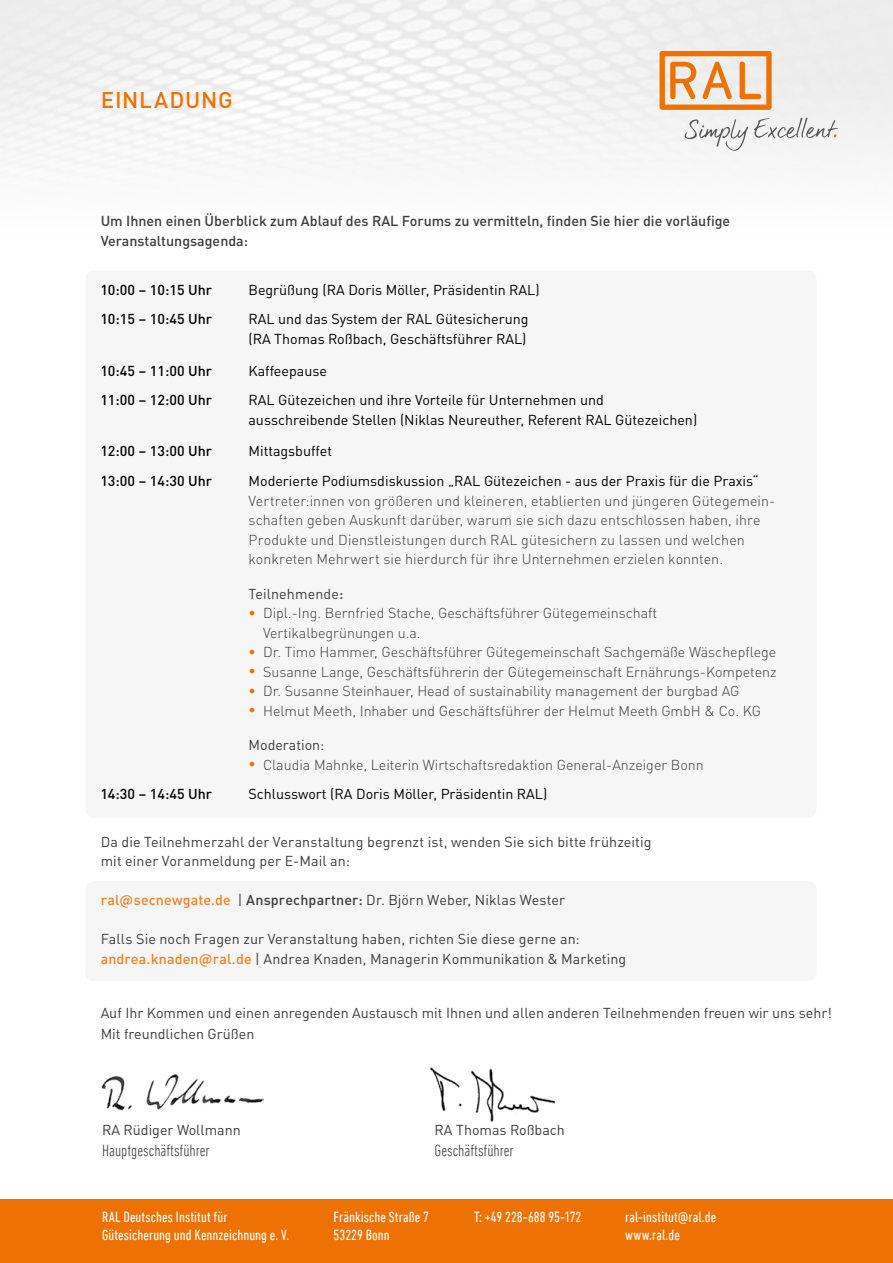
<style>
.page{position:relative;width:893px;height:1263px;background:#fff}
.page>*{position:absolute;margin:0;border:0;box-sizing:border-box;transform-origin:0 0}
.t1{font:500 22.5px "DIN Pro";letter-spacing:.035em;color:#ee7203}
.t2{font:300 condensed 16.5px "DIN Next LT Pro";color:#3c3c3b}
.t3{font:condensed 15px/18px "DIN Next LT Pro";letter-spacing:.005em;color:#fff}
.t4{font:300 14.25px/19.5px "DIN Pro";color:#3c3c3b}
.t5{font:14.25px/19.5px "DIN Pro";letter-spacing:.005em;color:#3c3c3b}
.t6{font:14.25px/19.5px "DIN Pro";color:#000}
.t7{font:500 14.25px/20.2px "DIN Pro";color:#3c3c3b}
.t8{font:500 14.25px "DIN Pro";color:#000}
.s1{font-weight:500}
.s2{font-weight:500;color:#ee7203}
.s3{font-weight:500;color:#f08126}
</style>
<div class="page">
<div style="left:85px;top:270px;width:731px;height:548px;background:#f6f6f6;border-radius:9px"></div>
<div style="left:85px;top:881px;width:731px;height:100px;background:#f6f6f6;border-radius:9px"></div>
<div style="left:0;top:79px;width:893px;height:156px;background:#f8f8f8"></div>
<svg style="left:659px;top:51px;width:113px;height:59px"></svg>
<svg style="left:754px;top:118px;width:84px;height:20px"></svg>
<svg style="left:685px;top:119px;width:63px;height:32px"></svg>
<div style="left:0;top:1199px;width:893px;height:64px;background:#ee7203"></div>
<img style="left:430px;top:1067px;width:125px;height:55px">
<img style="left:101px;top:1074px;width:163px;height:36px">
<h1 class="t1" style="left:101px;top:82px;width:133px">EINLADUNG</h1>
<p class="t7" style="left:101px;top:210px;width:631px">Um Ihnen einen Überblick zum Ablauf des RAL Forums zu vermitteln, finden Sie hier die vorläufige<br>Veranstaltungsagenda:</p>
<p class="t8" style="left:100px;top:279px;width:113px">10:00 – 10:15 Uhr</p>
<p class="t6" style="left:248px;top:279px;width:293px">Begrüßung (RA Doris Möller, Präsidentin RAL)</p>
<p class="t8" style="left:100px;top:308px;width:113px">10:15 – 10:45 Uhr</p>
<p class="t6" style="left:248px;top:309px;width:281px">RAL und das System der RAL Gütesicherung (RA Thomas Roßbach, Geschäftsführer RAL)</p>
<p class="t8" style="left:100px;top:359px;width:113px">10:45 – 11:00 Uhr</p>
<p class="t6" style="left:248px;top:360px;width:80px">Kaffeepause</p>
<p class="t8" style="left:100px;top:389px;width:113px">11:00 – 12:00 Uhr</p>
<p class="t6" style="left:248px;top:389px;width:450px">RAL Gütezeichen und ihre Vorteile für Unternehmen und ausschreibende Stellen (Niklas Neureuther, Referent RAL Gütezeichen)</p>
<p class="t8" style="left:100px;top:440px;width:113px">12:00 – 13:00 Uhr</p>
<p class="t6" style="left:248px;top:440px;width:85px">Mittagsbuffet</p>
<p class="t8" style="left:100px;top:470px;width:113px">13:00 – 14:30 Uhr</p>
<p class="t6" style="left:248px;top:470px;width:512px">Moderierte Podiumsdiskussion „RAL Gütezeichen - aus der Praxis für die Praxis“</p>
<p class="t4" style="left:248px;top:489px;width:528px">Vertreter:innen von größeren und kleineren, etablierten und jüngeren Gütegemein&shy;schaften geben Auskunft darüber, warum sie sich dazu entschlossen haben, ihre Produkte und Dienstleistungen durch RAL gütesichern zu lassen und welchen konkreten Mehrwert sie hierdurch für ihre Unternehmen erzielen konnten.</p>
<p class="t5" style="left:248px;top:583px;width:96px">Teilnehmende<span class="s1">:</span></p>
<p class="t4" style="left:263px;top:602px;width:396px;text-indent:-15px"><span class="s2">•</span> Dipl.-Ing. Bernfried Stache, Geschäftsführer Gütegemeinschaft<br>Vertikalbegrünungen u.a.</p>
<p class="t4" style="left:248px;top:641px;width:529px"><span class="s2">•</span> Dr. Timo Hammer, Geschäftsführer Gütegemeinschaft Sachgemäße Wäschepflege</p>
<p class="t4" style="left:248px;top:660px;width:530px"><span class="s2">•</span> Susanne Lange, Geschäftsführerin der Gütegemeinschaft Ernährungs-Kompetenz</p>
<p class="t4" style="left:248px;top:680px;width:492px"><span class="s2">•</span> Dr. Susanne Steinhauer, Head of sustainability management der burgbad AG</p>
<p class="t4" style="left:248px;top:699px;width:514px"><span class="s2">•</span> Helmut Meeth, Inhaber und Geschäftsführer der Helmut Meeth GmbH &amp; Co. KG</p>
<p class="t5" style="left:248px;top:734px;width:77px">Moderation:</p>
<p class="t4" style="left:248px;top:753px;width:457px"><span class="s2">•</span> Claudia Mahnke, Leiterin Wirtschaftsredaktion General-Anzeiger Bonn</p>
<p class="t8" style="left:100px;top:783px;width:113px">14:30 – 14:45 Uhr</p>
<p class="t6" style="left:248px;top:783px;width:300px">Schlusswort (RA Doris Möller, Präsidentin RAL)</p>
<p class="t5" style="left:101px;top:831px;width:552px">Da die Teilnehmerzahl der Veranstaltung begrenzt ist, wenden Sie sich bitte frühzeitig mit einer Voranmeldung per E-Mail an:</p>
<p class="t5" style="left:101px;top:889px;width:466px"><span class="s3">ral@secnewgate.de</span> | <span class="s1">Ansprechpartner:</span> Dr. Björn Weber, Niklas Wester</p>
<p class="t5" style="left:101px;top:928px;width:527px">Falls Sie noch Fragen zur Veranstaltung haben, richten Sie diese gerne an: <span class="s3">andrea.knaden@ral.de</span> | Andrea Knaden, Managerin Kommunikation &amp; Marketing</p>
<p class="t5" style="left:101px;top:1002px;width:733px;line-height:20.2px">Auf Ihr Kommen und einen anregenden Austausch mit Ihnen und allen anderen Teilnehmenden freuen wir uns sehr!<br>Mit freundlichen Grüßen</p>
<p class="t5" style="left:102px;top:1119px;width:140px">RA Rüdiger Wollmann</p>
<p class="t5" style="left:435px;top:1119px;width:132px">RA Thomas Roßbach</p>
<p class="t2" style="left:102px;top:1141px;width:109px">Hauptgeschäftsführer</p>
<p class="t2" style="left:435px;top:1141px;width:81px">Geschäftsführer</p>
<p class="t3" style="left:102px;top:1208px;width:189px">RAL Deutsches Institut für<br>Gütesicherung und Kennzeichnung e. V.</p>
<p class="t3" style="left:334px;top:1208px;width:97px">Fränkische Straße 7<br>53229 Bonn</p>
<p class="t3" style="left:474px;top:1208px;width:109px">T: +49 228-688 95-172</p>
<p class="t3" style="left:625px;top:1208px;width:93px">ral-institut@ral.de www.ral.de</p>
</div>
